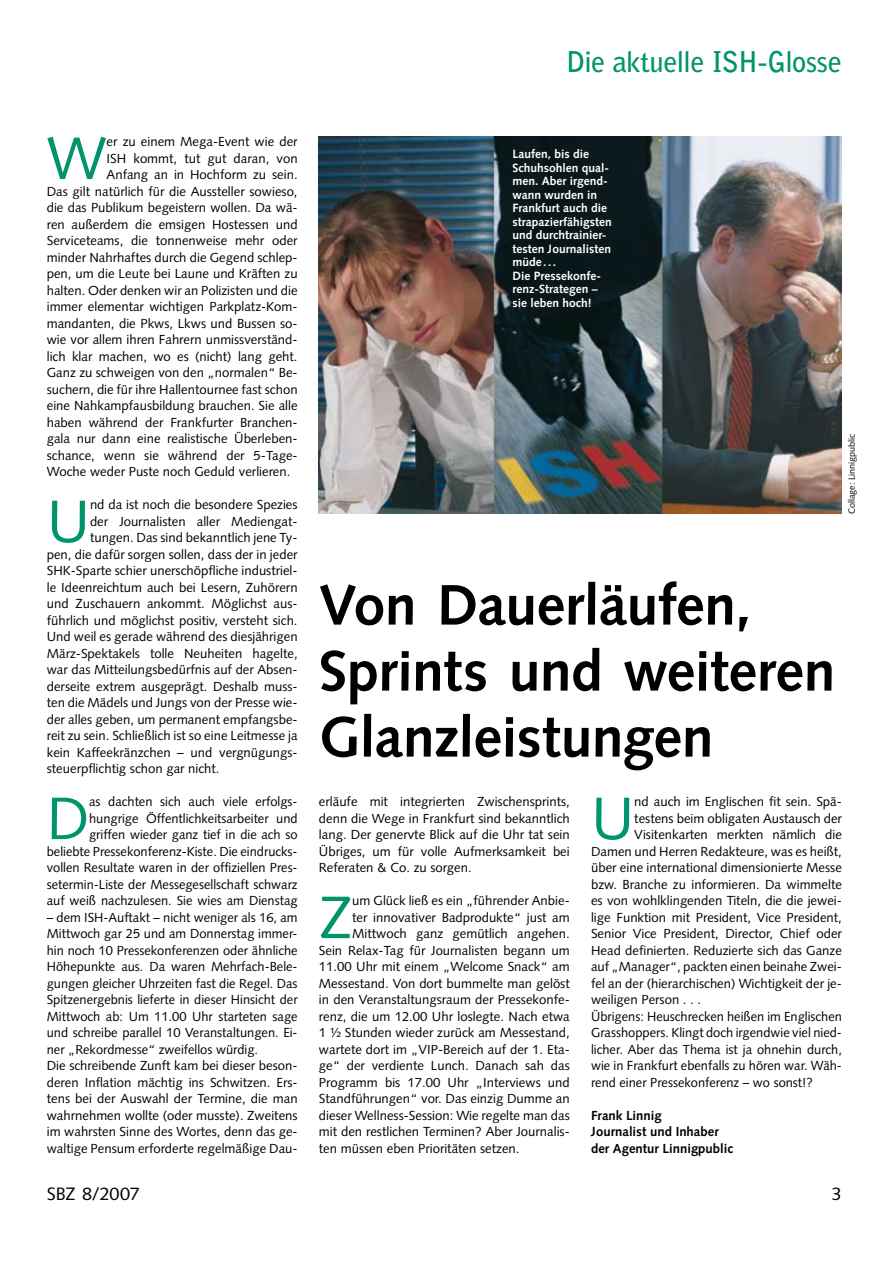
<style>
.page{position:relative;width:893px;height:1263px;background:#fff}
.page>*{position:absolute;margin:0;border:0;box-sizing:border-box;transform-origin:0 0}
.t1{font:59.85px "Syntax LT Std";color:#00946c}
.t2{font:700 57px/66px "Syntax LT Std";letter-spacing:-.01em;color:#000}
.t3{font:700 28.5px "Bell Gothic Std";letter-spacing:-.025em;color:#00946c}
.t4{font:18px "Syntax LT Std";letter-spacing:-.01em;color:#000}
.t5{font:13.2px/16.5px "Syntax LT Std";color:#000;text-align:right}
.t6{font:700 13.2px/16.5px "Syntax LT Std";color:#000}
.t7{font:700 12px/13.5px "Syntax LT Std";color:#fff}
.t8{font:9px "Syntax LT Std";color:#000}
</style>
<div class="page">
<img style="left:319px;top:136px;width:523px;height:378px">
<h3 class="t3" style="left:566px;top:45px;width:277px">Die aktuelle ISH-Glosse</h3>
<h1 class="t1" style="left:47px;top:123px;width:61px">W</h1>
<p class="t5" style="left:107px;top:133px;width:192px">er zu einem Mega-Event wie der</p>
<p class="t5" style="left:107px;top:150px;width:192px">ISH kommt, tut gut daran, von</p>
<p class="t5" style="left:107px;top:166px;width:192px">Anfang an in Hochform zu sein.</p>
<p class="t5" style="left:47px;top:183px;width:252px">Das gilt natürlich für die Aussteller sowieso,</p>
<p class="t5" style="left:47px;top:199px;width:252px">die das Publikum begeistern wollen. Da wä-</p>
<p class="t5" style="left:47px;top:216px;width:252px">ren außerdem die emsigen Hostessen und</p>
<p class="t5" style="left:47px;top:232px;width:252px">Serviceteams, die tonnenweise mehr oder</p>
<p class="t5" style="left:47px;top:249px;width:252px">minder Nahrhaftes durch die Gegend schlep-</p>
<p class="t5" style="left:47px;top:265px;width:252px">pen, um die Leute bei Laune und Kräften zu</p>
<p class="t5" style="left:47px;top:282px;width:252px">halten. Oder denken wir an Polizisten und die</p>
<p class="t5" style="left:47px;top:298px;width:252px">immer elementar wichtigen Parkplatz-Kom-</p>
<p class="t5" style="left:47px;top:315px;width:252px">mandanten, die Pkws, Lkws und Bussen so-</p>
<p class="t5" style="left:47px;top:331px;width:252px">wie vor allem ihren Fahrern unmissverständ-</p>
<p class="t5" style="left:47px;top:348px;width:252px">lich klar machen, wo es (nicht) lang geht.</p>
<p class="t5" style="left:47px;top:364px;width:252px">Ganz zu schweigen von den „normalen“ Be-</p>
<p class="t5" style="left:47px;top:381px;width:252px">suchern, die für ihre Hallentournee fast schon</p>
<p class="t5" style="left:47px;top:397px;width:252px">eine Nahkampfausbildung brauchen. Sie alle</p>
<p class="t5" style="left:47px;top:414px;width:250px">haben während der Frankfurter Branchen-</p>
<p class="t5" style="left:47px;top:430px;width:252px">gala nur dann eine realistische Überleben-</p>
<p class="t5" style="left:47px;top:447px;width:252px">schance, wenn sie während der 5-Tage-</p>
<p class="t5" style="left:47px;top:463px;width:245px">Woche weder Puste noch Geduld verlieren.</p>
<h1 class="t1" style="left:47px;top:486px;width:45px">U</h1>
<p class="t5" style="left:90px;top:496px;width:209px">nd da ist noch die besondere Spezies</p>
<p class="t5" style="left:90px;top:513px;width:209px">der Journalisten aller Mediengat-</p>
<p class="t5" style="left:90px;top:529px;width:209px">tungen. Das sind bekanntlich jene Ty-</p>
<p class="t5" style="left:47px;top:546px;width:252px">pen, die dafür sorgen sollen, dass der in jeder</p>
<p class="t5" style="left:47px;top:562px;width:252px">SHK-Sparte schier unerschöpfliche industriel-</p>
<p class="t5" style="left:47px;top:579px;width:252px">le Ideenreichtum auch bei Lesern, Zuhörern</p>
<p class="t5" style="left:47px;top:595px;width:252px">und Zuschauern ankommt. Möglichst aus-</p>
<p class="t5" style="left:47px;top:612px;width:252px">führlich und möglichst positiv, versteht sich.</p>
<p class="t5" style="left:47px;top:628px;width:252px">Und weil es gerade während des diesjährigen</p>
<p class="t5" style="left:47px;top:645px;width:252px">März-Spektakels tolle Neuheiten hagelte,</p>
<p class="t5" style="left:47px;top:661px;width:252px">war das Mitteilungsbedürfnis auf der Absen-</p>
<p class="t5" style="left:47px;top:678px;width:252px">derseite extrem ausgeprägt. Deshalb muss-</p>
<p class="t5" style="left:47px;top:694px;width:252px">ten die Mädels und Jungs von der Presse wie-</p>
<p class="t5" style="left:47px;top:711px;width:252px">der alles geben, um permanent empfangsbe-</p>
<p class="t5" style="left:47px;top:727px;width:252px">reit zu sein. Schließlich ist so eine Leitmesse ja</p>
<p class="t5" style="left:47px;top:744px;width:252px">kein Kaffeekränzchen – und vergnügungs-</p>
<p class="t5" style="left:47px;top:760px;width:174px">steuerpflichtig schon gar nicht.</p>
<h1 class="t1" style="left:47px;top:783px;width:44px">D</h1>
<p class="t5" style="left:47px;top:793px;width:252px">as dachten sich auch viele erfolgs&shy;hungrige Öffentlichkeitsarbeiter und<br>griffen wieder ganz tief in die ach so beliebte Pressekonferenz-Kiste. Die eindrucks&shy;vollen Resultate waren in der offiziellen Pres&shy;setermin-Liste der Messegesellschaft schwarz auf weiß nachzulesen. Sie wies am Dienstag</p>
<p class="t5" style="left:47px;top:909px;width:252px;text-align:left">– dem ISH-Auftakt – nicht weniger als 16, am Mittwoch gar 25 und am Donnerstag immer&shy;hin noch 10 Pressekonferenzen oder ähnliche Höhepunkte aus. Da waren Mehrfach-Bele&shy;gungen gleicher Uhrzeiten fast die Regel. Das Spitzenergebnis lieferte in dieser Hinsicht der Mittwoch ab: Um 11.00 Uhr starteten sage und schreibe parallel 10 Veranstaltungen. Ei&shy;ner „Rekordmesse“ zweifellos würdig.<br>Die schreibende Zunft kam bei dieser beson&shy;deren Inflation mächtig ins Schwitzen. Ers&shy;tens bei der Auswahl der Termine, die man wahrnehmen wollte (oder musste). Zweitens im wahrsten Sinne des Wortes, denn das ge&shy;waltige Pensum erforderte regelmäßige Dau-</p>
<h3 class="t4" style="left:47px;top:1183px;width:95px">SBZ 8/2007</h3>
<p class="t7" style="left:512px;top:147px;width:101px">Laufen, bis die<br>Schuhsohlen qual&shy;men. Aber irgend&shy;wann wurden in<br>Frankfurt auch die strapazierfähigsten und durchtrainier&shy;testen Journalisten müde...<br>Die Pressekonfe&shy;renz-Strategen – sie leben hoch!</p>
<p class="t8" style="left:846px;top:514px;width:82px;rotate:-90deg">Collage: Linnigpublic</p>
<h2 class="t2" style="left:319px;top:572px;width:518px">Von Dauerläufen,<br>Sprints und weiteren<br>Glanzleistungen</h2>
<p class="t5" style="left:319px;top:793px;width:252px;text-align:justify">erläufe mit integrierten Zwischensprints, denn die Wege in Frankfurt sind bekanntlich lang. Der genervte Blick auf die Uhr tat sein Übriges, um für volle Aufmerksamkeit bei Referaten &amp; Co. zu sorgen.</p>
<h1 class="t1" style="left:319px;top:882px;width:35px">Z</h1>
<p class="t5" style="left:352px;top:892px;width:219px">um Glück ließ es ein „führender Anbie-</p>
<p class="t5" style="left:352px;top:909px;width:219px">ter innovativer Badprodukte“ just am</p>
<p class="t5" style="left:352px;top:925px;width:219px">Mittwoch ganz gemütlich angehen.</p>
<p class="t5" style="left:319px;top:942px;width:252px">Sein Relax-Tag für Journalisten begann um</p>
<p class="t5" style="left:319px;top:958px;width:252px">11.00 Uhr mit einem „Welcome Snack“ am</p>
<p class="t5" style="left:319px;top:975px;width:252px">Messestand. Von dort bummelte man gelöst</p>
<p class="t5" style="left:319px;top:991px;width:252px">in den Veranstaltungsraum der Pressekonfe-</p>
<p class="t5" style="left:319px;top:1008px;width:252px">renz, die um 12.00 Uhr loslegte. Nach etwa</p>
<p class="t5" style="left:319px;top:1024px;width:252px">1 ½ Stunden wieder zurück am Messestand,</p>
<p class="t5" style="left:319px;top:1041px;width:252px">wartete dort im „VIP-Bereich auf der 1. Eta-</p>
<p class="t5" style="left:319px;top:1057px;width:252px">ge“ der verdiente Lunch. Danach sah das</p>
<p class="t5" style="left:319px;top:1074px;width:252px">Programm bis 17.00 Uhr „Interviews und</p>
<p class="t5" style="left:319px;top:1090px;width:252px">Standführungen“ vor. Das einzig Dumme an</p>
<p class="t5" style="left:319px;top:1107px;width:252px">dieser Wellness-Session: Wie regelte man das</p>
<p class="t5" style="left:319px;top:1123px;width:252px">mit den restlichen Terminen? Aber Journalis-</p>
<p class="t5" style="left:319px;top:1140px;width:202px">ten müssen eben Prioritäten setzen.</p>
<h1 class="t1" style="left:591px;top:783px;width:45px">U</h1>
<p class="t5" style="left:634px;top:793px;width:209px">nd auch im Englischen fit sein. Spä-</p>
<p class="t5" style="left:634px;top:810px;width:209px">testens beim obligaten Austausch der</p>
<p class="t5" style="left:634px;top:826px;width:209px">Visitenkarten merkten nämlich die</p>
<p class="t5" style="left:591px;top:843px;width:252px">Damen und Herren Redakteure, was es heißt,</p>
<p class="t5" style="left:591px;top:859px;width:252px">über eine international dimensionierte Messe</p>
<p class="t5" style="left:591px;top:876px;width:252px">bzw. Branche zu informieren. Da wimmelte</p>
<p class="t5" style="left:591px;top:892px;width:252px">es von wohlklingenden Titeln, die die jewei-</p>
<p class="t5" style="left:591px;top:909px;width:252px">lige Funktion mit President, Vice President,</p>
<p class="t5" style="left:591px;top:925px;width:252px">Senior Vice President, Director, Chief oder</p>
<p class="t5" style="left:591px;top:942px;width:252px">Head definierten. Reduzierte sich das Ganze</p>
<p class="t5" style="left:591px;top:958px;width:252px">auf „Manager“, packten einen beinahe Zwei-</p>
<p class="t5" style="left:591px;top:975px;width:252px">fel an der (hierarchischen) Wichtigkeit der je-</p>
<p class="t5" style="left:591px;top:991px;width:112px">weiligen Person . . .</p>
<p class="t5" style="left:591px;top:1008px;width:252px">Übrigens: Heuschrecken heißen im Englischen</p>
<p class="t5" style="left:591px;top:1024px;width:252px">Grasshoppers. Klingt doch irgendwie viel nied-</p>
<p class="t5" style="left:591px;top:1041px;width:252px">licher. Aber das Thema ist ja ohnehin durch,</p>
<p class="t5" style="left:591px;top:1057px;width:252px">wie in Frankfurt ebenfalls zu hören war. Wäh-</p>
<p class="t5" style="left:591px;top:1074px;width:223px">rend einer Pressekonferenz – wo sonst!?</p>
<p class="t6" style="left:591px;top:1107px;width:144px">Frank Linnig<br>Journalist und Inhaber der Agentur Linnigpublic</p>
</div>
